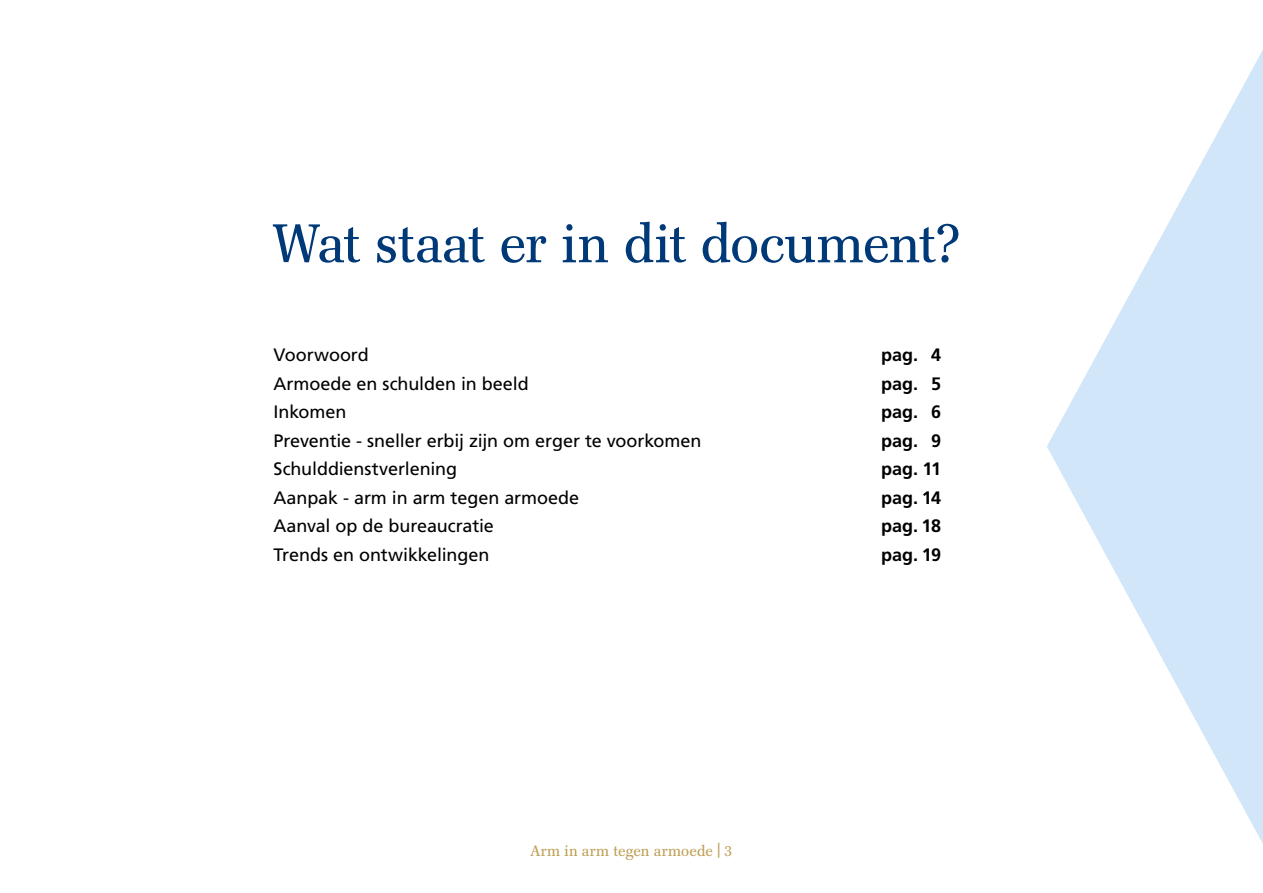
<style>
.page{position:relative;width:1263px;height:893px;background:#fff}
.page>*{position:absolute;margin:0;border:0;box-sizing:border-box;transform-origin:0 0}
.t1{font:54px "Franklin Antiqua BQ";letter-spacing:-.015em;color:#003978}
.t2{font:18px "Frutiger LT Std";letter-spacing:-.005em;color:#000}
.t3{font:700 18px "Frutiger LT Std";color:#000}
.t4{font:15px "Franklin Antiqua BQ";letter-spacing:.01em;color:#be9f56}
.s1{font-weight:500}
</style>
<div class="page">
<hr style="left:0;top:0;width:1px;height:893px;background:#003978">
<svg style="left:1047px;top:50px;width:216px;height:794px"></svg>
<h1 class="t1" style="left:273px;top:214px;width:689px">Wat staat er in dit document?</h1>
<p class="t2" style="left:274px;top:344px;width:97px">Voorwoord</p>
<p class="t3" style="left:881px;top:344px;width:62px">pag. 4</p>
<p class="t2" style="left:274px;top:373px;width:257px">Armoede en schulden in beeld</p>
<p class="t3" style="left:881px;top:373px;width:62px">pag. 5</p>
<p class="t2" style="left:274px;top:401px;width:75px">Inkomen</p>
<p class="t3" style="left:881px;top:401px;width:62px">pag. 6</p>
<p class="t2" style="left:274px;top:430px;width:429px">Preventie - sneller erbij zijn om erger te voorkomen</p>
<p class="t3" style="left:881px;top:430px;width:62px">pag. 9</p>
<p class="t2" style="left:274px;top:458px;width:185px">Schulddienstverlening</p>
<p class="t3" style="left:881px;top:458px;width:61px">pag. 11</p>
<p class="t2" style="left:274px;top:487px;width:307px">Aanpak - arm in arm tegen armoede</p>
<p class="t3" style="left:881px;top:487px;width:62px">pag. 14</p>
<p class="t2" style="left:274px;top:515px;width:222px">Aanval op de bureaucratie</p>
<p class="t3" style="left:881px;top:515px;width:61px">pag. 18</p>
<p class="t2" style="left:274px;top:544px;width:217px">Trends en ontwikkelingen</p>
<p class="t3" style="left:881px;top:544px;width:61px">pag. 19</p>
<p class="t4" style="left:531px;top:842px;width:203px">Arm in arm tegen armoede <span class="s1">|</span> 3</p>
</div>
